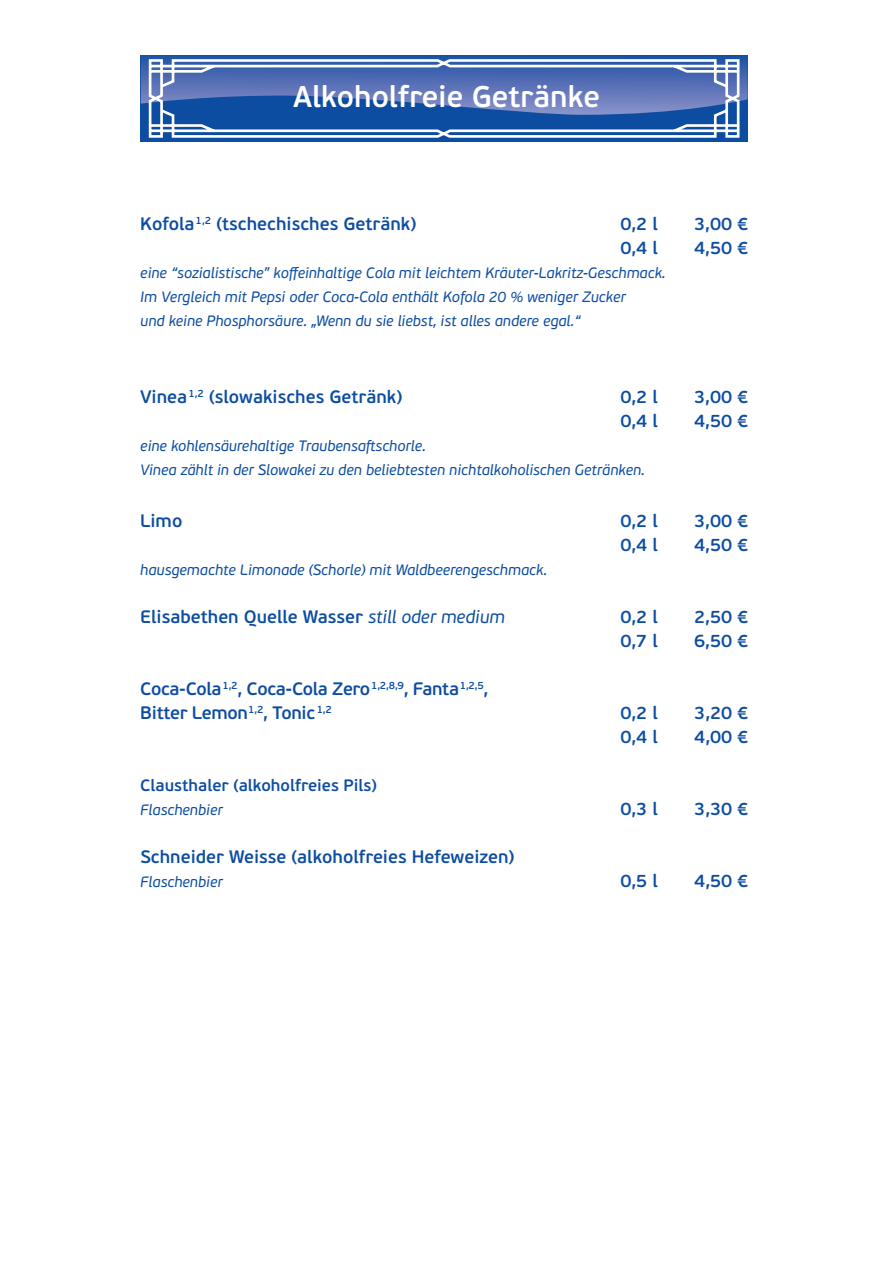
<style>
.page{position:relative;width:893px;height:1263px;background:#fff}
.page>*{position:absolute;margin:0;border:0;box-sizing:border-box;transform-origin:0 0}
.t1{font:600 30px "PF Beau Sans Pro";color:#fff}
.t2{font:600 18px "PF Beau Sans Pro";color:#0d4da1}
.t3{font:600 18px/24px "PF Beau Sans Pro";letter-spacing:-.02em;color:#0d4da1}
.t4{font:600 16.5px "PF Beau Sans Pro";color:#0d4da1}
.t5{font:italic 15px/24px "PF Beau Sans Pro";color:#0d4da1}
.s1{font-weight:400;font-style:italic}
</style>
<div class="page">
<div style="left:140px;top:55px;width:608px;height:87px;background:#0d4da1"></div>
<svg style="left:141px;top:56px;width:607px;height:48px"></svg>
<svg style="left:147px;top:58px;width:595px;height:80px"></svg>
<h1 class="t1" style="left:293px;top:79px;width:308px">Alkoholfreie Getränke</h1>
<p class="t2" style="left:140px;top:213px;width:277px">Kofola<sup>1,2</sup> (tschechisches Getränk)</p>
<p class="t2" style="left:620px;top:213px;width:39px">0,2 l</p>
<p class="t2" style="left:694px;top:213px;width:56px">3,00 €</p>
<p class="t2" style="left:620px;top:237px;width:39px">0,4 l</p>
<p class="t2" style="left:694px;top:237px;width:56px">4,50 €</p>
<p class="t5" style="left:140px;top:262px;width:527px">eine “sozialistische” koffeinhaltige Cola mit leichtem Kräuter-Lakritz-Geschmack.<br>Im Vergleich mit Pepsi oder Coca-Cola enthält Kofola 20 % weniger Zucker<br>und keine Phosphorsäure. „Wenn du sie liebst, ist alles andere egal.“</p>
<p class="t2" style="left:140px;top:386px;width:263px">Vinea<sup>1,2</sup> (slowakisches Getränk)</p>
<p class="t2" style="left:620px;top:386px;width:39px">0,2 l</p>
<p class="t2" style="left:694px;top:386px;width:56px">3,00 €</p>
<p class="t2" style="left:620px;top:410px;width:39px">0,4 l</p>
<p class="t2" style="left:694px;top:410px;width:56px">4,50 €</p>
<p class="t5" style="left:140px;top:434px;width:506px">eine kohlensäurehaltige Traubensaftschorle.<br>Vinea zählt in der Slowakei zu den beliebtesten nichtalkoholischen Getränken.</p>
<p class="t2" style="left:140px;top:510px;width:44px">Limo</p>
<p class="t2" style="left:620px;top:510px;width:39px">0,2 l</p>
<p class="t2" style="left:694px;top:510px;width:56px">3,00 €</p>
<p class="t2" style="left:620px;top:534px;width:39px">0,4 l</p>
<p class="t2" style="left:694px;top:534px;width:56px">4,50 €</p>
<p class="t5" style="left:140px;top:558px;width:408px">hausgemachte Limonade (Schorle) mit Waldbeerengeschmack.</p>
<p class="t2" style="left:140px;top:606px;width:366px">Elisabethen Quelle Wasser <span class="s1">still oder medium</span></p>
<p class="t2" style="left:620px;top:606px;width:39px">0,2 l</p>
<p class="t2" style="left:694px;top:606px;width:56px">2,50 €</p>
<p class="t2" style="left:620px;top:630px;width:39px">0,7 l</p>
<p class="t2" style="left:694px;top:630px;width:56px">6,50 €</p>
<p class="t3" style="left:140px;top:677px;width:350px">Coca-Cola<sup>1,2</sup>, Coca-Cola Zero<sup>1,2,8,9</sup>, Fanta<sup>1,2,5</sup>,<br>Bitter Lemon<sup>1,2</sup>, Tonic <sup>1,2</sup></p>
<p class="t2" style="left:620px;top:702px;width:39px">0,2 l</p>
<p class="t2" style="left:694px;top:702px;width:56px">3,20 €</p>
<p class="t2" style="left:620px;top:726px;width:39px">0,4 l</p>
<p class="t2" style="left:694px;top:726px;width:56px">4,00 €</p>
<p class="t4" style="left:140px;top:775px;width:238px">Clausthaler (alkoholfreies Pils)</p>
<p class="t5" style="left:140px;top:798px;width:84px">Flaschenbier</p>
<p class="t2" style="left:620px;top:798px;width:39px">0,3 l</p>
<p class="t2" style="left:694px;top:798px;width:56px">3,30 €</p>
<p class="t2" style="left:140px;top:846px;width:376px">Schneider Weisse (alkoholfreies Hefeweizen)</p>
<p class="t5" style="left:140px;top:870px;width:84px">Flaschenbier</p>
<p class="t2" style="left:620px;top:870px;width:39px">0,5 l</p>
<p class="t2" style="left:694px;top:870px;width:56px">4,50 €</p>
</div>
